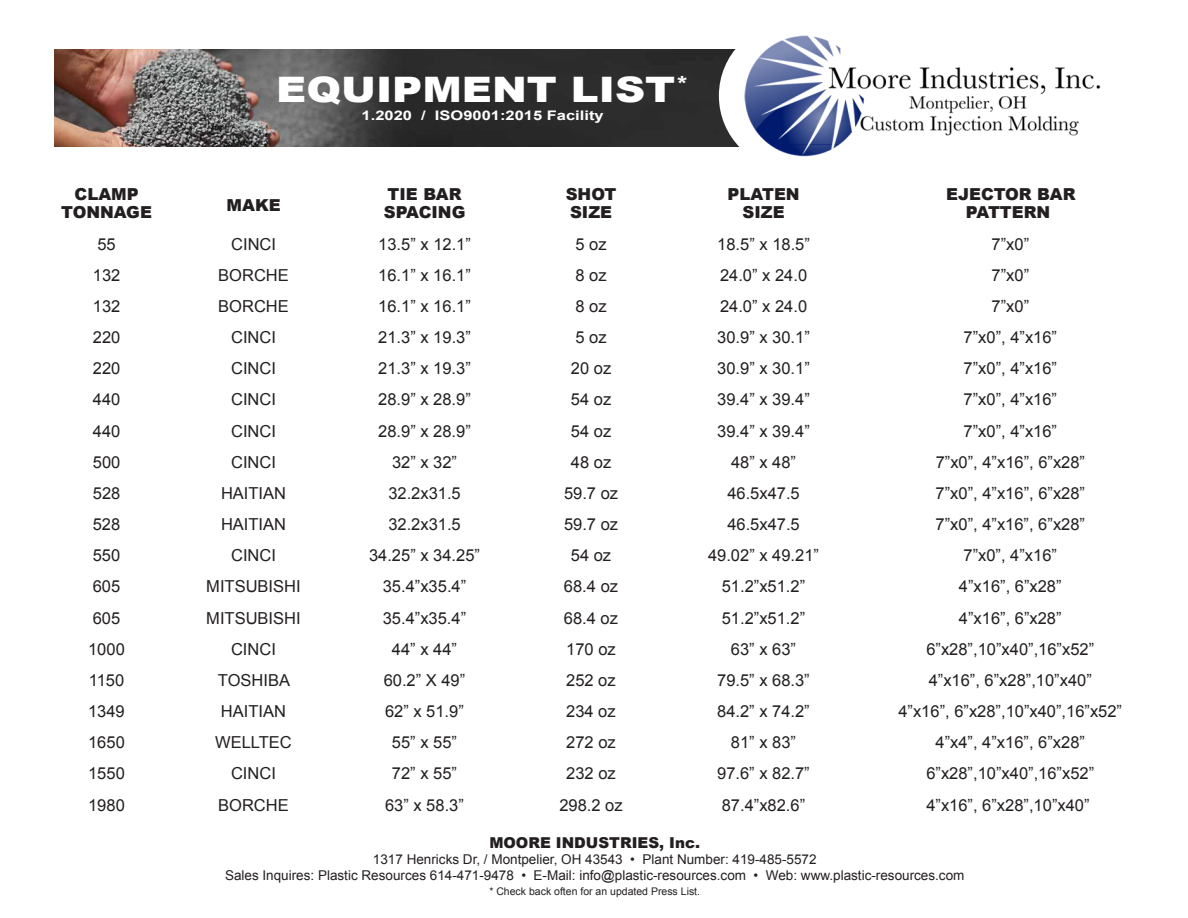
<style>
.page{position:relative;width:1188px;height:918px;background:#fff}
.page>*{position:absolute;margin:0;border:0;box-sizing:border-box;transform-origin:0 0}
.t1{font:900 35.1px "Arial";color:#fff;scale:1.19 1}
.t2{font:16.5px "Arial";color:#231f20}
.t3{font:900 16.5px "Arial";color:#231f20}
.t4{font:900 15px "Arial";color:#231f20}
.t5{font:13.5px/16.2px "Arial";color:#231f20;text-align:center}
.t6{font:700 13.2px "Arial";color:#fff;scale:1.25 1}
.t7{font:10.5px "Arial";color:#231f20}
</style>
<div class="page">
<img style="left:55px;top:50px;width:679px;height:96px">
<div style="left:719px;top:22px;width:148px;height:148px;background:#fff;border-radius:50%"></div>
<img style="left:734px;top:35px;width:367px;height:121px">
<h1 class="t1" style="left:276px;top:64px;width:348px">EQUIPMENT LIST<sup>*</sup></h1>
<p class="t6" style="left:362px;top:107px;width:195px">1.2020 / ISO9001:2015 Facility</p>
<p class="t3" style="left:75px;top:183px;width:66px">CLAMP</p>
<p class="t3" style="left:388px;top:183px;width:75px">TIE BAR</p>
<p class="t3" style="left:566px;top:183px;width:52px">SHOT</p>
<p class="t3" style="left:728px;top:183px;width:74px">PLATEN</p>
<p class="t3" style="left:946px;top:183px;width:131px">EJECTOR BAR</p>
<p class="t3" style="left:61px;top:201px;width:92px">TONNAGE</p>
<p class="t3" style="left:227px;top:193px;width:56px">MAKE</p>
<p class="t3" style="left:384px;top:201px;width:83px">SPACING</p>
<p class="t3" style="left:570px;top:201px;width:44px">SIZE</p>
<p class="t3" style="left:743px;top:201px;width:44px">SIZE</p>
<p class="t3" style="left:966px;top:201px;width:86px">PATTERN</p>
<p class="t2" style="left:97px;top:233px;width:20px">55</p>
<p class="t2" style="left:231px;top:233px;width:46px">CINCI</p>
<p class="t2" style="left:378px;top:233px;width:94px">13.5” x 12.1”</p>
<p class="t2" style="left:576px;top:233px;width:33px">5 oz</p>
<p class="t2" style="left:717px;top:233px;width:94px">18.5” x 18.5”</p>
<p class="t2" style="left:992px;top:233px;width:39px">7”x0”</p>
<p class="t2" style="left:93px;top:264px;width:29px">132</p>
<p class="t2" style="left:218px;top:264px;width:72px">BORCHE</p>
<p class="t2" style="left:378px;top:264px;width:94px">16.1” x 16.1”</p>
<p class="t2" style="left:576px;top:264px;width:33px">8 oz</p>
<p class="t2" style="left:720px;top:264px;width:89px">24.0” x 24.0</p>
<p class="t2" style="left:992px;top:264px;width:39px">7”x0”</p>
<p class="t2" style="left:93px;top:295px;width:29px">132</p>
<p class="t2" style="left:218px;top:295px;width:72px">BORCHE</p>
<p class="t2" style="left:378px;top:295px;width:94px">16.1” x 16.1”</p>
<p class="t2" style="left:576px;top:295px;width:33px">8 oz</p>
<p class="t2" style="left:720px;top:295px;width:89px">24.0” x 24.0</p>
<p class="t2" style="left:992px;top:295px;width:39px">7”x0”</p>
<p class="t2" style="left:93px;top:327px;width:29px">220</p>
<p class="t2" style="left:231px;top:327px;width:46px">CINCI</p>
<p class="t2" style="left:378px;top:327px;width:94px">21.3” x 19.3”</p>
<p class="t2" style="left:576px;top:327px;width:33px">5 oz</p>
<p class="t2" style="left:717px;top:327px;width:94px">30.9” x 30.1”</p>
<p class="t2" style="left:964px;top:327px;width:95px">7”x0”, 4”x16”</p>
<p class="t2" style="left:93px;top:358px;width:29px">220</p>
<p class="t2" style="left:231px;top:358px;width:46px">CINCI</p>
<p class="t2" style="left:378px;top:358px;width:94px">21.3” x 19.3”</p>
<p class="t2" style="left:571px;top:358px;width:42px">20 oz</p>
<p class="t2" style="left:717px;top:358px;width:94px">30.9” x 30.1”</p>
<p class="t2" style="left:964px;top:358px;width:95px">7”x0”, 4”x16”</p>
<p class="t2" style="left:93px;top:389px;width:29px">440</p>
<p class="t2" style="left:231px;top:389px;width:46px">CINCI</p>
<p class="t2" style="left:378px;top:389px;width:94px">28.9” x 28.9”</p>
<p class="t2" style="left:571px;top:389px;width:42px">54 oz</p>
<p class="t2" style="left:717px;top:389px;width:94px">39.4” x 39.4”</p>
<p class="t2" style="left:964px;top:389px;width:95px">7”x0”, 4”x16”</p>
<p class="t2" style="left:93px;top:420px;width:29px">440</p>
<p class="t2" style="left:231px;top:420px;width:46px">CINCI</p>
<p class="t2" style="left:378px;top:420px;width:94px">28.9” x 28.9”</p>
<p class="t2" style="left:571px;top:420px;width:42px">54 oz</p>
<p class="t2" style="left:717px;top:420px;width:94px">39.4” x 39.4”</p>
<p class="t2" style="left:964px;top:420px;width:95px">7”x0”, 4”x16”</p>
<p class="t2" style="left:93px;top:451px;width:29px">500</p>
<p class="t2" style="left:231px;top:451px;width:46px">CINCI</p>
<p class="t2" style="left:392px;top:451px;width:67px">32” x 32”</p>
<p class="t2" style="left:571px;top:451px;width:42px">48 oz</p>
<p class="t2" style="left:731px;top:451px;width:67px">48” x 48”</p>
<p class="t2" style="left:936px;top:451px;width:151px">7”x0”, 4”x16”, 6”x28”</p>
<p class="t2" style="left:93px;top:482px;width:29px">528</p>
<p class="t2" style="left:221px;top:482px;width:67px">HAITIAN</p>
<p class="t2" style="left:388px;top:482px;width:74px">32.2x31.5</p>
<p class="t2" style="left:564px;top:482px;width:56px">59.7 oz</p>
<p class="t2" style="left:727px;top:482px;width:74px">46.5x47.5</p>
<p class="t2" style="left:936px;top:482px;width:151px">7”x0”, 4”x16”, 6”x28”</p>
<p class="t2" style="left:93px;top:514px;width:29px">528</p>
<p class="t2" style="left:221px;top:514px;width:67px">HAITIAN</p>
<p class="t2" style="left:388px;top:514px;width:74px">32.2x31.5</p>
<p class="t2" style="left:564px;top:514px;width:56px">59.7 oz</p>
<p class="t2" style="left:727px;top:514px;width:74px">46.5x47.5</p>
<p class="t2" style="left:936px;top:514px;width:151px">7”x0”, 4”x16”, 6”x28”</p>
<p class="t2" style="left:93px;top:545px;width:29px">550</p>
<p class="t2" style="left:231px;top:545px;width:46px">CINCI</p>
<p class="t2" style="left:369px;top:545px;width:112px">34.25” x 34.25”</p>
<p class="t2" style="left:571px;top:545px;width:42px">54 oz</p>
<p class="t2" style="left:708px;top:545px;width:112px">49.02” x 49.21”</p>
<p class="t2" style="left:964px;top:545px;width:95px">7”x0”, 4”x16”</p>
<p class="t2" style="left:93px;top:576px;width:29px">605</p>
<p class="t2" style="left:206px;top:576px;width:96px">MITSUBISHI</p>
<p class="t2" style="left:383px;top:576px;width:85px">35.4”x35.4”</p>
<p class="t2" style="left:564px;top:576px;width:56px">68.4 oz</p>
<p class="t2" style="left:722px;top:576px;width:85px">51.2”x51.2”</p>
<p class="t2" style="left:959px;top:576px;width:104px">4”x16”, 6”x28”</p>
<p class="t2" style="left:93px;top:607px;width:29px">605</p>
<p class="t2" style="left:206px;top:607px;width:96px">MITSUBISHI</p>
<p class="t2" style="left:383px;top:607px;width:85px">35.4”x35.4”</p>
<p class="t2" style="left:564px;top:607px;width:56px">68.4 oz</p>
<p class="t2" style="left:722px;top:607px;width:85px">51.2”x51.2”</p>
<p class="t2" style="left:959px;top:607px;width:104px">4”x16”, 6”x28”</p>
<p class="t2" style="left:88px;top:638px;width:38px">1000</p>
<p class="t2" style="left:231px;top:638px;width:46px">CINCI</p>
<p class="t2" style="left:392px;top:638px;width:67px">44” x 44”</p>
<p class="t2" style="left:566px;top:638px;width:51px">170 oz</p>
<p class="t2" style="left:731px;top:638px;width:67px">63” x 63”</p>
<p class="t2" style="left:926px;top:638px;width:169px">6”x28”,10”x40”,16”x52”</p>
<p class="t2" style="left:89px;top:669px;width:37px">1150</p>
<p class="t2" style="left:218px;top:669px;width:74px">TOSHIBA</p>
<p class="t2" style="left:384px;top:669px;width:83px">60.2” X 49”</p>
<p class="t2" style="left:566px;top:669px;width:51px">252 oz</p>
<p class="t2" style="left:717px;top:669px;width:94px">79.5” x 68.3”</p>
<p class="t2" style="left:929px;top:669px;width:165px">4”x16”, 6”x28”,10”x40”</p>
<p class="t2" style="left:88px;top:701px;width:38px">1349</p>
<p class="t2" style="left:221px;top:701px;width:67px">HAITIAN</p>
<p class="t2" style="left:385px;top:701px;width:80px">62” x 51.9”</p>
<p class="t2" style="left:566px;top:701px;width:51px">234 oz</p>
<p class="t2" style="left:717px;top:701px;width:94px">84.2” x 74.2”</p>
<p class="t2" style="left:898px;top:701px;width:225px">4”x16”, 6”x28”,10”x40”,16”x52”</p>
<p class="t2" style="left:88px;top:732px;width:38px">1650</p>
<p class="t2" style="left:215px;top:732px;width:78px">WELLTEC</p>
<p class="t2" style="left:392px;top:732px;width:67px">55” x 55”</p>
<p class="t2" style="left:566px;top:732px;width:51px">272 oz</p>
<p class="t2" style="left:731px;top:732px;width:67px">81” x 83”</p>
<p class="t2" style="left:936px;top:732px;width:151px">4”x4”, 4”x16”, 6”x28”</p>
<p class="t2" style="left:88px;top:763px;width:38px">1550</p>
<p class="t2" style="left:231px;top:763px;width:46px">CINCI</p>
<p class="t2" style="left:392px;top:763px;width:67px">72” x 55”</p>
<p class="t2" style="left:566px;top:763px;width:51px">232 oz</p>
<p class="t2" style="left:717px;top:763px;width:94px">97.6” x 82.7”</p>
<p class="t2" style="left:926px;top:763px;width:169px">6”x28”,10”x40”,16”x52”</p>
<p class="t2" style="left:88px;top:794px;width:38px">1980</p>
<p class="t2" style="left:218px;top:794px;width:72px">BORCHE</p>
<p class="t2" style="left:385px;top:794px;width:80px">63” x 58.3”</p>
<p class="t2" style="left:559px;top:794px;width:65px">298.2 oz</p>
<p class="t2" style="left:722px;top:794px;width:85px">87.4”x82.6”</p>
<p class="t2" style="left:926px;top:794px;width:165px">4”x16”, 6”x28”,10”x40”</p>
<p class="t4" style="left:489px;top:831px;width:212px">MOORE INDUSTRIES, Inc.</p>
<p class="t5" style="left:225px;top:851px;width:741px">1317 Henricks Dr, / Montpelier, OH 43543 • Plant Number: 419-485-5572<br>Sales Inquires: Plastic Resources 614-471-9478 • E-Mail: info@plastic-resources.com • Web: www.plastic-resources.com</p>
<p class="t7" style="left:489px;top:885px;width:212px">* Check back often for an updated Press List.</p>
</div>
